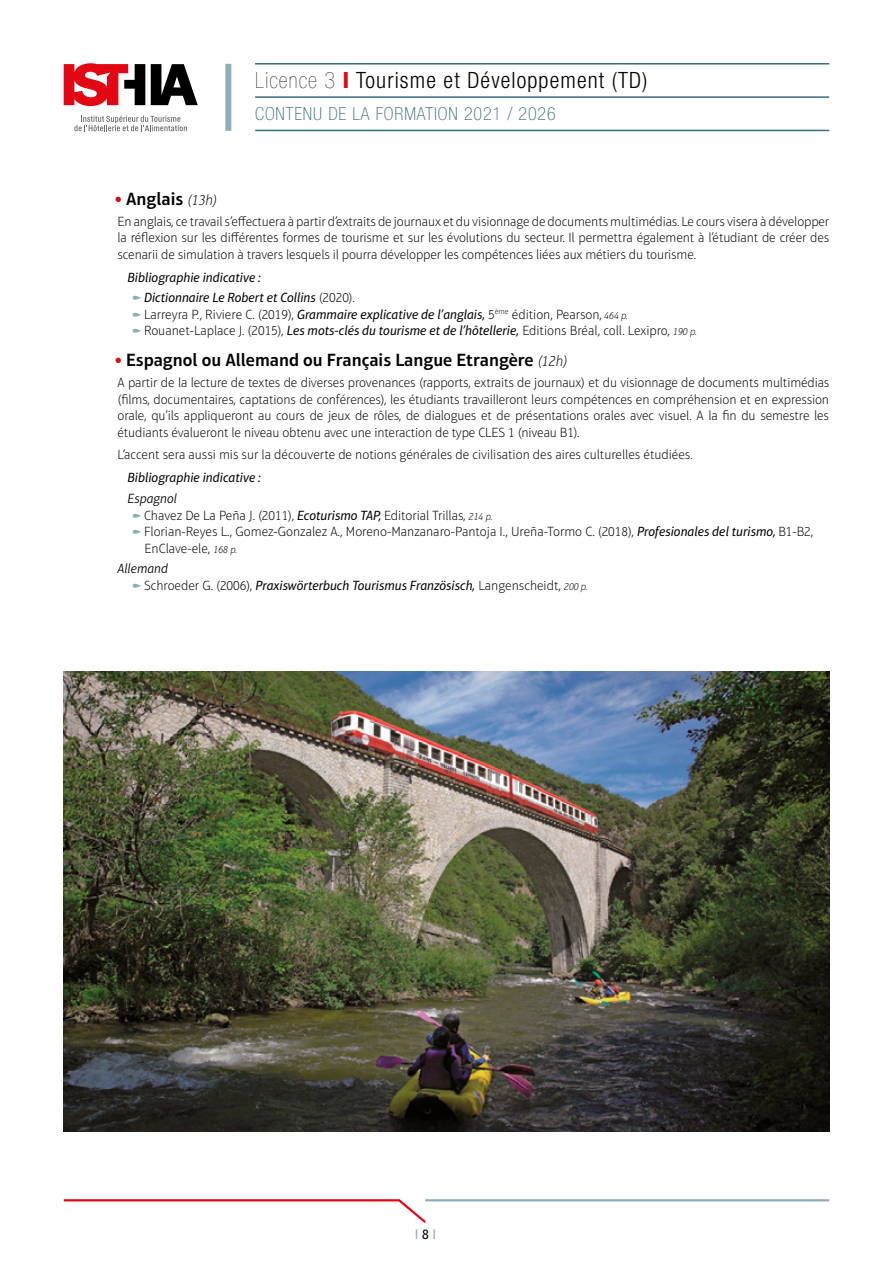
<style>
.page{position:relative;width:893px;height:1263px;background:#fff}
.page>*{position:absolute;margin:0;border:0;box-sizing:border-box;transform-origin:0 0}
.t1{font:300 condensed 22.5px "Helvetica Neue LT Pro";letter-spacing:.05em;color:#000}
.t2{font:600 18px "Aptifer Sans LT Pro";color:#000}
.t3{font:100 condensed 18px "Helvetica Neue LT Pro";letter-spacing:.05em;color:#356e83}
.t4{font:14.25px "Aptifer Sans LT Pro";color:#8eadb7}
.t5{font:100 13.5px/16.5px "Aptifer Sans LT Pro";color:#000;text-align:justify}
.t6{font:italic 13.5px/20.7px "Aptifer Sans LT Pro";color:#000}
.s1{font-weight:200}
.s2{font-weight:800;color:#e30613}
.s3{font-weight:900;color:#e30613}
.s4{font-weight:100;font-style:italic;font-size:15px}
.s5{font-weight:100;font-style:normal}
.s6{font-weight:400;font-style:italic}
.s7{font-style:italic;font-size:10.5px}
.s8{font-weight:300;font-style:italic}
.s9{font-weight:300}
.s10{font-weight:100;font-size:10.5px}
.s11{color:#000}
</style>
<div class="page">
<svg style="left:63px;top:1199px;width:365px;height:24px"></svg>
<hr style="left:425px;top:1199px;width:404px;height:2px;background:#8eadb7">
<svg style="left:74px;top:116px;width:113px;height:15px"></svg>
<svg style="left:151px;top:64px;width:47px;height:41px"></svg>
<svg style="left:64px;top:63px;width:81px;height:43px"></svg>
<hr style="left:255px;top:63px;width:574px;height:2px;background:#356e83">
<hr style="left:255px;top:96px;width:574px;height:2px;background:#356e83">
<hr style="left:255px;top:130px;width:574px;height:1px;background:#356e83">
<div style="left:225px;top:64px;width:6px;height:67px;background:#8eadb7"></div>
<img style="left:64px;top:672px;width:765px;height:459px">
<h1 class="t1" style="left:255px;top:67px;width:394px"><span class="s1">Licence 3</span> <span class="s2">I</span> Tourisme et Développement (TD)</h1>
<h2 class="t3" style="left:255px;top:104px;width:302px">CONTENU DE LA FORMATION 2021 / 2026</h2>
<h2 class="t2" style="left:115px;top:188px;width:104px"><span class="s3">•</span> Anglais <span class="s4">(13h)</span></h2>
<p class="t5" style="left:118px;top:213px;width:713px">En anglais, ce travail s’effectuera à partir d’extraits de journaux et du visionnage de documents multimédias. Le cours visera à développer la réflexion sur les différentes formes de tourisme et sur les évolutions du secteur. Il permettra également à l’étudiant de créer des scenarii de simulation à travers lesquels il pourra développer les compétences liées aux métiers du tourisme.</p>
<p class="t6" style="left:144px;top:267px;width:212px;text-indent:-16px">Bibliographie indicative :<br>Dictionnaire Le Robert et Collins <span class="s5">(2020).</span></p>
<p class="t5" style="left:144px;top:306px;width:554px">Larreyra P., Riviere C. (2019), <span class="s6">Grammaire explicative de l’anglais,</span> 5<sup>ème</sup> édition, Pearson, <span class="s7">464 p.<br></span>Rouanet-Laplace J. (2015), <span class="s6">Les mots-clés du tourisme et de l’hôtellerie,</span> Editions Bréal, coll. Lexipro, <span class="s7">190 p.</span></p>
<h2 class="t2" style="left:115px;top:350px;width:454px"><span class="s3">•</span> Espagnol ou Allemand ou Français Langue Etrangère <span class="s4">(12h)</span></h2>
<p class="t5" style="left:118px;top:374px;width:713px">A partir de la lecture de textes de diverses provenances (rapports, extraits de journaux) et du visionnage de documents multimédias (films, documentaires, captations de conférences), les étudiants travailleront leurs compétences en compréhension et en expression orale, qu’ils appliqueront au cours de jeux de rôles, de dialogues et de présentations orales avec visuel. A la fin du semestre les étudiants évalueront le niveau obtenu avec une interaction de type CLES 1 (niveau B1).</p>
<p class="t5" style="left:118px;top:447px;width:577px">L’accent sera aussi mis sur la découverte de notions générales de civilisation des aires culturelles étudiées.</p>
<p class="t6" style="left:128px;top:467px;width:135px">Bibliographie indicative :</p>
<p class="t5" style="left:144px;top:490px;width:671px;text-align:left;text-indent:-16px"><span class="s8">Espagnol<br></span>Chavez De La Peña J. (2011), <span class="s6">Ecoturismo TAP,</span> Editorial Trillas, <span class="s7">214 p.<br></span>Florian-Reyes L., Gomez-Gonzalez A., Moreno-Manzanaro-Pantoja I., Ureña-Tormo C. (2018), <span class="s6">Profesionales del turismo,</span> B1-B2, EnClave-ele, <span class="s7">168 p.</span></p>
<p class="t6" style="left:144px;top:560px;width:445px;line-height:16.5px;text-indent:-26px"><span class="s9">Allemand<br></span><span class="s5">Schroeder G. (2006),</span> Praxiswörterbuch Tourismus Französisch, <span class="s5">Langenscheidt,</span> <span class="s10">200 p.</span></p>
<p class="t4" style="left:415px;top:1226px;width:23px">I <span class="s11">8</span> I</p>
</div>
